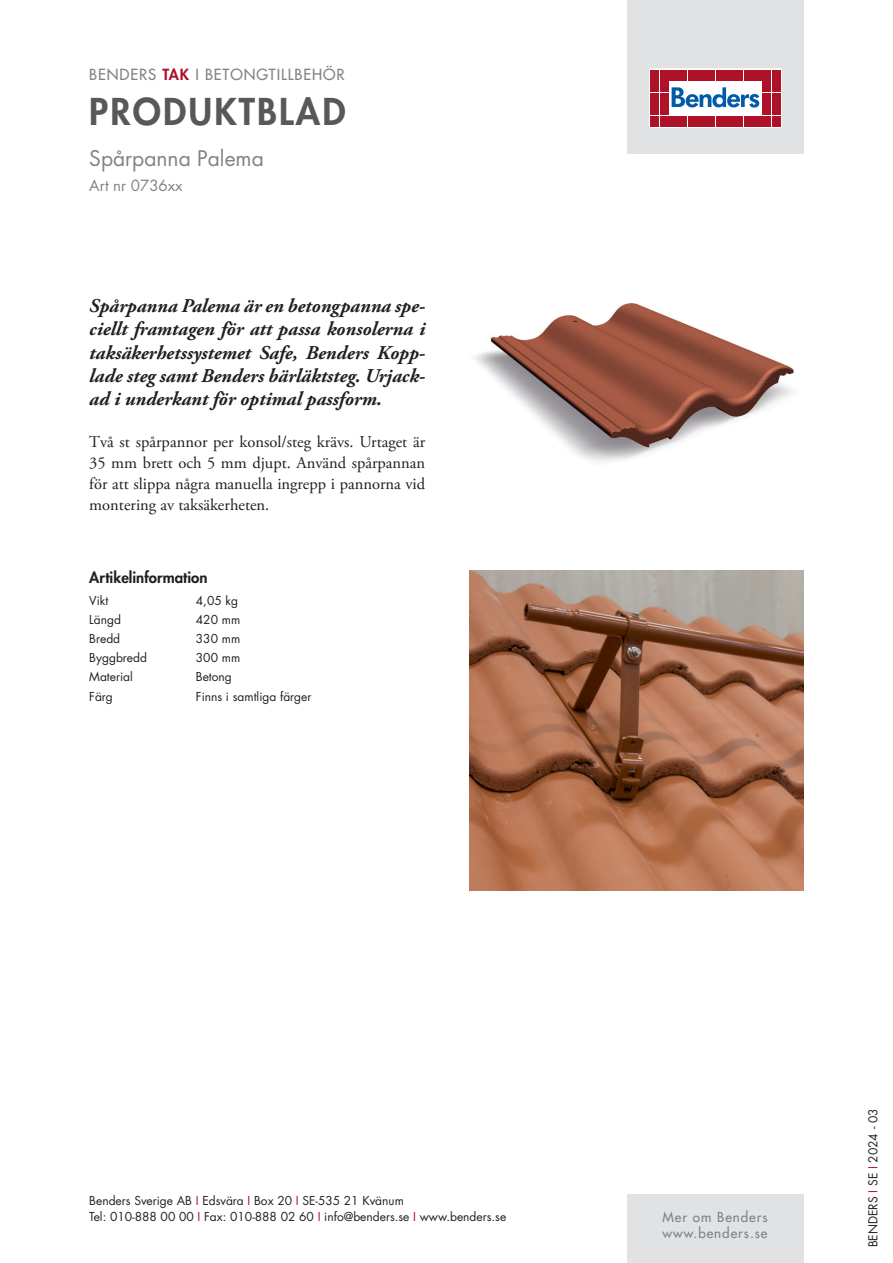
<style>
.page{position:relative;width:893px;height:1263px;background:#fff}
.page>*{position:absolute;margin:0;border:0;box-sizing:border-box;transform-origin:0 0}
.t1{font:800 36px "Futura Std";letter-spacing:.06em;color:#57585a}
.t2{font:21px "Futura Std";color:#808285}
.t3{font:italic 700 19.5px/23.4px "Adobe Garamond Pro";color:#231f20;text-align:justify}
.t4{font:16.5px/21px "Adobe Garamond Pro";color:#231f20;text-align:justify}
.t5{font:500 15px "Futura Std";letter-spacing:.06em;color:#808285}
.t6{font:800 15px "Futura Std";color:#231f20}
.t7{font:15px "Futura Std";color:#808285}
.t8{font:500 13.5px/16.2px "Futura Std";letter-spacing:.07em;color:#808285}
.t9{font:12px "Futura Std";color:#231f20}
.s1{font-weight:800;color:#ae1229}
.s2{color:#ae1229}
</style>
<div class="page">
<div style="left:627px;top:0;width:177px;height:153px;background:#e1e2e4"></div>
<svg style="left:649px;top:69px;width:132px;height:59px;fill:#fff"></svg>
<div style="left:651px;top:70px;width:8px;height:10px;background:#ae1229"></div>
<div style="left:660px;top:70px;width:8px;height:10px;background:#ae1229"></div>
<div style="left:651px;top:81px;width:8px;height:11px;background:#ae1229"></div>
<div style="left:660px;top:81px;width:8px;height:11px;background:#ae1229"></div>
<div style="left:651px;top:93px;width:8px;height:10px;background:#ae1229"></div>
<div style="left:660px;top:93px;width:8px;height:10px;background:#ae1229"></div>
<div style="left:651px;top:104px;width:8px;height:11px;background:#ae1229"></div>
<div style="left:660px;top:104px;width:8px;height:11px;background:#ae1229"></div>
<div style="left:651px;top:116px;width:8px;height:10px;background:#ae1229"></div>
<div style="left:660px;top:116px;width:8px;height:10px;background:#ae1229"></div>
<div style="left:669px;top:70px;width:8px;height:10px;background:#ae1229"></div>
<div style="left:679px;top:70px;width:8px;height:10px;background:#ae1229"></div>
<div style="left:688px;top:70px;width:8px;height:10px;background:#ae1229"></div>
<div style="left:697px;top:70px;width:9px;height:10px;background:#ae1229"></div>
<div style="left:707px;top:70px;width:8px;height:10px;background:#ae1229"></div>
<div style="left:716px;top:70px;width:8px;height:10px;background:#ae1229"></div>
<div style="left:725px;top:70px;width:9px;height:10px;background:#ae1229"></div>
<div style="left:735px;top:70px;width:8px;height:10px;background:#ae1229"></div>
<div style="left:744px;top:70px;width:8px;height:10px;background:#ae1229"></div>
<div style="left:753px;top:70px;width:9px;height:10px;background:#ae1229"></div>
<div style="left:669px;top:116px;width:8px;height:10px;background:#ae1229"></div>
<div style="left:679px;top:116px;width:8px;height:10px;background:#ae1229"></div>
<div style="left:688px;top:116px;width:8px;height:10px;background:#ae1229"></div>
<div style="left:697px;top:116px;width:9px;height:10px;background:#ae1229"></div>
<div style="left:707px;top:116px;width:8px;height:10px;background:#ae1229"></div>
<div style="left:716px;top:116px;width:8px;height:10px;background:#ae1229"></div>
<div style="left:725px;top:116px;width:9px;height:10px;background:#ae1229"></div>
<div style="left:735px;top:116px;width:8px;height:10px;background:#ae1229"></div>
<div style="left:744px;top:116px;width:8px;height:10px;background:#ae1229"></div>
<div style="left:753px;top:116px;width:9px;height:10px;background:#ae1229"></div>
<div style="left:763px;top:70px;width:8px;height:10px;background:#ae1229"></div>
<div style="left:772px;top:70px;width:8px;height:10px;background:#ae1229"></div>
<div style="left:763px;top:81px;width:8px;height:11px;background:#ae1229"></div>
<div style="left:772px;top:81px;width:8px;height:11px;background:#ae1229"></div>
<div style="left:763px;top:93px;width:8px;height:10px;background:#ae1229"></div>
<div style="left:772px;top:93px;width:8px;height:10px;background:#ae1229"></div>
<div style="left:763px;top:104px;width:8px;height:11px;background:#ae1229"></div>
<div style="left:772px;top:104px;width:8px;height:11px;background:#ae1229"></div>
<div style="left:763px;top:116px;width:8px;height:10px;background:#ae1229"></div>
<div style="left:772px;top:116px;width:8px;height:10px;background:#ae1229"></div>
<svg style="left:672px;top:87px;width:87px;height:21px"></svg>
<div style="left:627px;top:1195px;width:177px;height:68px;background:#e1e2e4"></div>
<img style="left:474px;top:303px;width:320px;height:159px">
<img style="left:469px;top:570px;width:335px;height:320px">
<p class="t5" style="left:89px;top:65px;width:257px">BENDERS <span class="s1">TAK</span> I BETONGTILLBEHÖR</p>
<p class="t1" style="left:89px;top:89px;width:258px">PRODUKTBLAD</p>
<p class="t2" style="left:89px;top:145px;width:176px">Spårpanna Palema</p>
<p class="t7" style="left:89px;top:176px;width:95px">Art nr 0736xx</p>
<p class="t3" style="left:89px;top:294px;width:337px">Spårpanna Palema är en betongpanna spe&shy;ciellt framtagen för att passa konsolerna i taksäkerhetssystemet Safe, Benders Kopp&shy;lade steg samt Benders bärläktsteg. Urjack&shy;ad i underkant för optimal passform.</p>
<p class="t4" style="left:89px;top:432px;width:337px">Två st spårpannor per konsol/steg krävs. Urtaget är 35 mm brett och 5 mm djupt. Använd spårpannan för att slippa några manuella ingrepp i pannorna vid montering av taksäkerheten.</p>
<p class="t6" style="left:89px;top:568px;width:120px">Artikelinformation</p>
<p class="t9" style="left:89px;top:593px;width:21px">Vikt</p>
<p class="t9" style="left:196px;top:593px;width:44px">4,05 kg</p>
<p class="t9" style="left:89px;top:612px;width:33px">Längd</p>
<p class="t9" style="left:196px;top:612px;width:46px">420 mm</p>
<p class="t9" style="left:89px;top:631px;width:32px">Bredd</p>
<p class="t9" style="left:196px;top:631px;width:46px">330 mm</p>
<p class="t9" style="left:89px;top:650px;width:59px">Byggbredd</p>
<p class="t9" style="left:196px;top:650px;width:46px">300 mm</p>
<p class="t9" style="left:89px;top:669px;width:45px">Material</p>
<p class="t9" style="left:196px;top:669px;width:37px">Betong</p>
<p class="t9" style="left:89px;top:688px;width:25px">Färg</p>
<p class="t9" style="left:196px;top:688px;width:117px">Finns i samtliga färger</p>
<p class="t9" style="left:89px;top:1193px;width:316px">Benders Sverige AB <span class="s2">I</span> Edsvära <span class="s2">I</span> Box 20 <span class="s2">I</span> SE-535 21 Kvänum</p>
<p class="t9" style="left:89px;top:1209px;width:418px">Tel: 010-888 00 00 <span class="s2">I</span> Fax: 010-888 02 60 <span class="s2">I</span> info@benders.se <span class="s2">I</span> www.benders.se</p>
<p class="t8" style="left:662px;top:1209px;width:107px">Mer om Benders www.benders.se</p>
<p class="t9" style="left:865px;top:1247px;width:140px;rotate:-90deg">BENDERS <span class="s2">I</span> SE <span class="s2">I</span> 2024 - 03</p>
</div>
